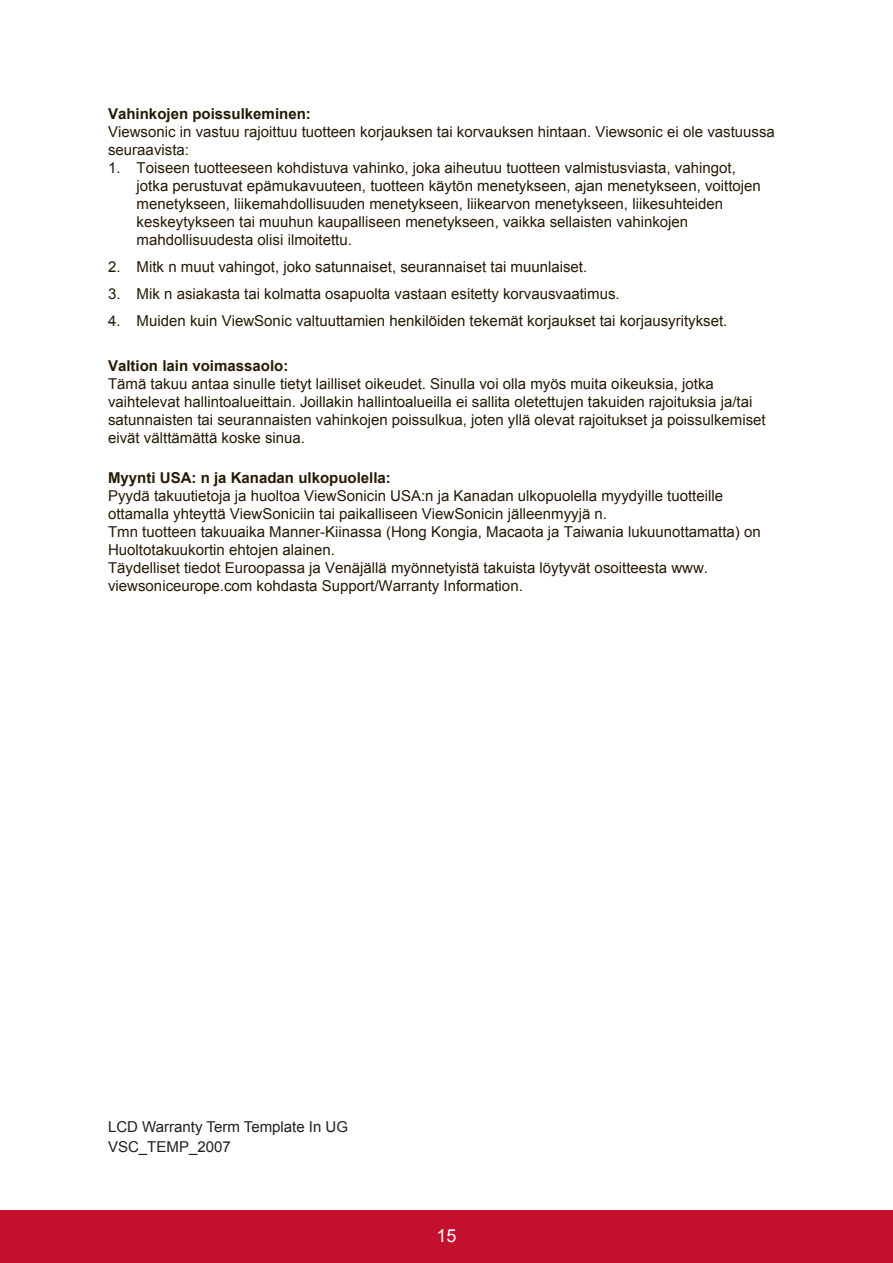
<style>
.page{position:relative;width:893px;height:1263px;background:#fff}
.page>*{position:absolute;margin:0;border:0;box-sizing:border-box;transform-origin:0 0}
.t1{font:18px "Arial";color:#fff}
.t2{font:15px/18px "Arial";color:#251a05}
.t3{font:700 15px "Arial";color:#251a05}
.t4{font:15px/19.5px "Arial";color:#231f20}
</style>
<div class="page">
<div style="left:0;top:1210px;width:892px;height:53px;background:#c3102f"></div>
<p class="t3" style="left:108px;top:104px;width:204px">Vahinkojen poissulkeminen:</p>
<p class="t2" style="left:108px;top:123px;width:668px">Viewsonic in vastuu rajoittuu tuotteen korjauksen tai korvauksen hintaan. Viewsonic ei ole vastuussa seuraavista:</p>
<p class="t2" style="left:136px;top:159px;width:625px;text-indent:-28px">1. Toiseen tuotteeseen kohdistuva vahinko, joka aiheutuu tuotteen valmistusviasta, vahingot, jotka perustuvat epämukavuuteen, tuotteen käytön menetykseen, ajan menetykseen, voittojen menetykseen, liikemahdollisuuden menetykseen, liikearvon menetykseen, liikesuhteiden keskeytykseen tai muuhun kaupalliseen menetykseen, vaikka sellaisten vahinkojen mahdollisuudesta olisi ilmoitettu.</p>
<p class="t2" style="left:108px;top:258px;width:480px">2. Mitk n muut vahingot, joko satunnaiset, seurannaiset tai muunlaiset.</p>
<p class="t2" style="left:108px;top:285px;width:513px">3. Mik n asiakasta tai kolmatta osapuolta vastaan esitetty korvausvaatimus.</p>
<p class="t2" style="left:108px;top:312px;width:620px">4. Muiden kuin ViewSonic valtuuttamien henkilöiden tekemät korjaukset tai korjausyritykset.</p>
<p class="t3" style="left:108px;top:356px;width:182px">Valtion lain voimassaolo:</p>
<p class="t2" style="left:108px;top:375px;width:658px">Tämä takuu antaa sinulle tietyt lailliset oikeudet. Sinulla voi olla myös muita oikeuksia, jotka vaihtelevat hallintoalueittain. Joillakin hallintoalueilla ei sallita oletettujen takuiden rajoituksia ja/tai satunnaisten tai seurannaisten vahinkojen poissulkua, joten yllä olevat rajoitukset ja poissulkemiset eivät välttämättä koske sinua.</p>
<p class="t3" style="left:108px;top:467px;width:284px">Myynti USA: n ja Kanadan ulkopuolella:</p>
<p class="t2" style="left:108px;top:486px;width:653px">Pyydä takuutietoja ja huoltoa ViewSonicin USA:n ja Kanadan ulkopuolella myydyille tuotteille ottamalla yhteyttä ViewSoniciin tai paikalliseen ViewSonicin jälleenmyyjä n.<br>Tmn tuotteen takuuaika Manner-Kiinassa (Hong Kongia, Macaota ja Taiwania lukuunottamatta) on Huoltotakuukortin ehtojen alainen.<br>Täydelliset tiedot Euroopassa ja Venäjällä myönnetyistä takuista löytyvät osoitteesta www. viewsoniceurope.com kohdasta Support/Warranty Information.</p>
<p class="t4" style="left:108px;top:1117px;width:241px">LCD Warranty Term Template In UG<br>VSC_TEMP_2007</p>
<p class="t1" style="left:436px;top:1223px;width:22px">15</p>
</div>
